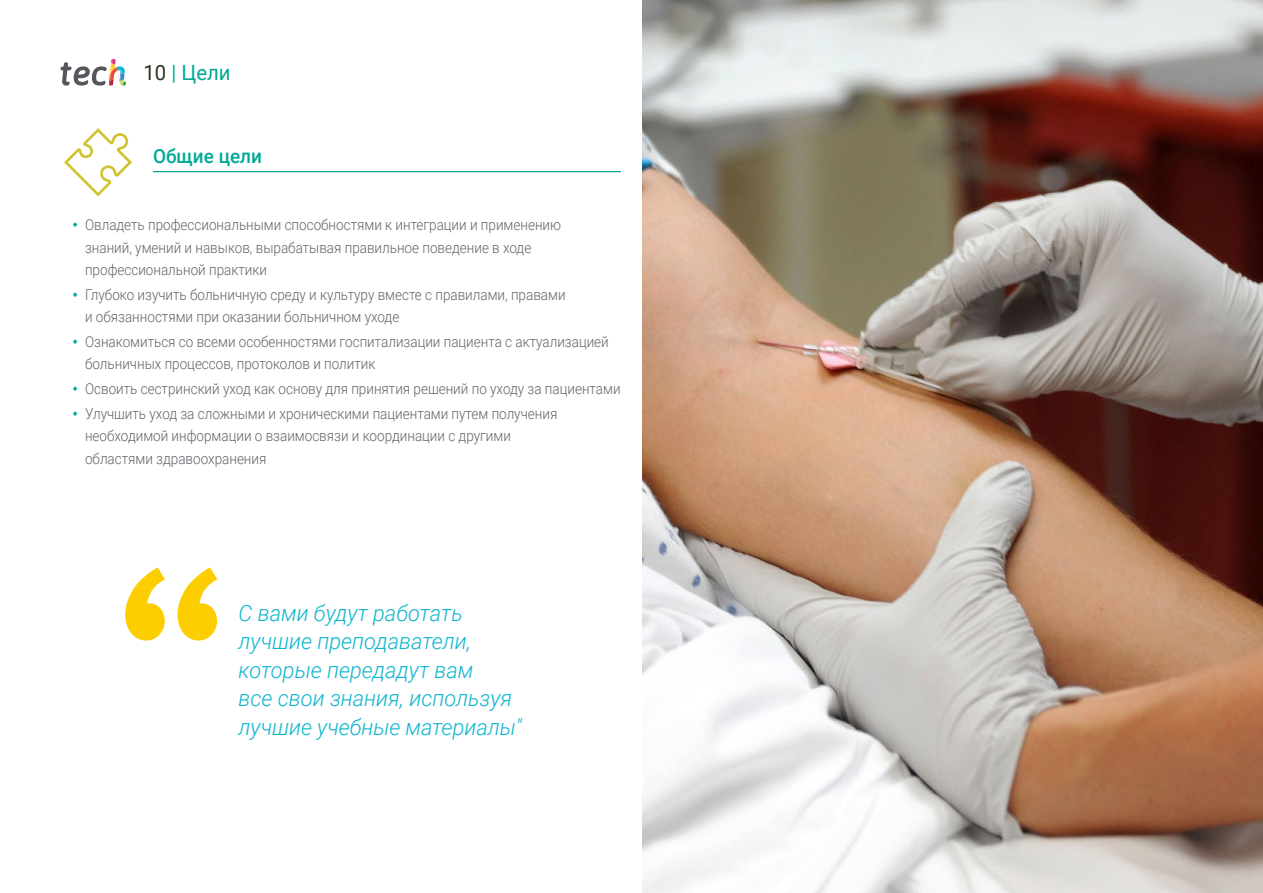
<style>
.page{position:relative;width:1263px;height:893px;background:#fff}
.page>*{position:absolute;margin:0;border:0;box-sizing:border-box;transform-origin:0 0}
.t1{font:italic 300 22.5px/28.5px "Roboto";color:#0fb6cf}
.t2{font:21px "Roboto";color:#00a996}
.t3{font:500 19.5px "Roboto";color:#00a996}
.t4{font:300 15px/22.5px "Roboto";color:#61646a;scale:.9 1}
.s1{color:#312e20}
</style>
<div class="page">
<hr style="left:153px;top:171px;width:468px;height:1px;background:#00a996">
<svg style="left:64px;top:128px;width:68px;height:68px"></svg>
<img style="left:642px;top:0;width:621px;height:893px">
<svg style="left:61px;top:59px;width:65px;height:27px"></svg>
<svg style="left:125px;top:567px;width:92px;height:74px"></svg>
<h2 class="t2" style="left:144px;top:57px;width:89px"><span class="s1">10</span> | Цели</h2>
<h3 class="t3" style="left:153px;top:143px;width:110px">Общие цели</h3>
<p class="t4" style="left:85px;top:213px;width:530px">Овладеть профессиональными способностями к интеграции и применению знаний, умений и навыков, вырабатывая правильное поведение в ходе профессиональной практики</p>
<p class="t4" style="left:85px;top:283px;width:535px">Глубоко изучить больничную среду и культуру вместе с правилами, правами и обязанностями при оказании больничном уходе</p>
<p class="t4" style="left:85px;top:330px;width:583px">Ознакомиться со всеми особенностями госпитализации пациента с актуализацией больничных процессов, протоколов и политик</p>
<p class="t4" style="left:85px;top:376px;width:596px;line-height:24.6px">Освоить сестринский уход как основу для принятия решений по уходу за пациентами<br>Улучшить уход за сложными и хроническими пациентами путем получения</p>
<p class="t4" style="left:85px;top:424px;width:475px">необходимой информации о взаимосвязи и координации с другими областями здравоохранения</p>
<h1 class="t1" style="left:239px;top:598px;width:285px">С вами будут работать лучшие преподаватели, которые передадут вам<br>все свои знания, используя лучшие учебные материалы"</h1>
</div>
